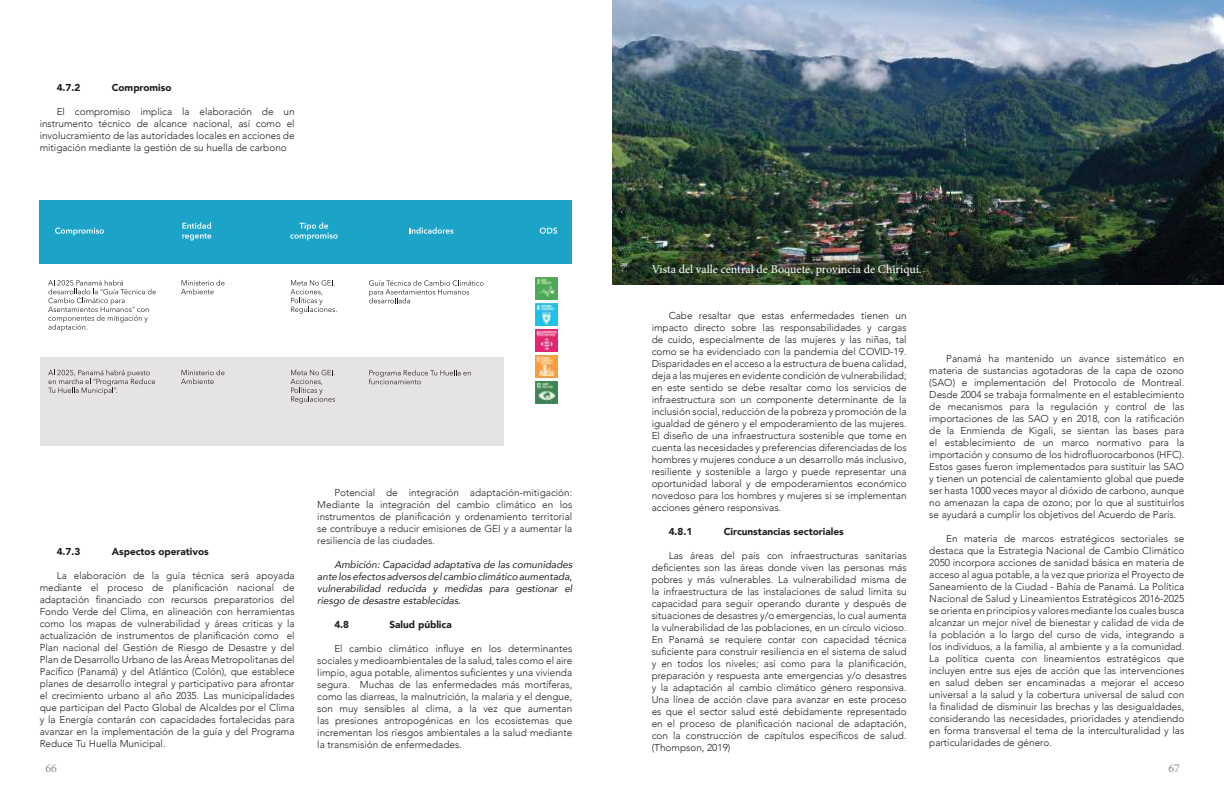
<style>
.page{position:relative;width:1224px;height:792px;background:#fff}
.page>*{position:absolute;margin:0;border:0;box-sizing:border-box;transform-origin:0 0}
.t1{font:12px "Minion Pro";color:#fff}
.t2{font:12px "Minion Pro";color:#898b90}
.t3{font:300 10px/12px "Avenir";color:#241f1f;text-align:justify}
.t4{font:italic 10px/12px "Avenir";color:#241f1f;text-align:justify}
.t5{font:900 10px "Avenir";color:#241f1f}
</style>
<div class="page">
<img style="left:612px;top:0;width:612px;height:285px">
<img style="left:535px;top:329px;width:22px;height:22px">
<img style="left:535px;top:356px;width:22px;height:21px">
<img style="left:535px;top:382px;width:22px;height:21px">
<img style="left:535px;top:277px;width:22px;height:22px">
<img style="left:535px;top:303px;width:22px;height:22px">
<div style="left:40px;top:200px;width:532px;height:63px;background:#1ba4c7"></div>
<svg style="left:55px;top:228px;width:49px;height:8px"></svg>
<svg style="left:182px;top:222px;width:29px;height:19px"></svg>
<svg style="left:290px;top:222px;width:48px;height:19px"></svg>
<svg style="left:409px;top:227px;width:44px;height:7px"></svg>
<svg style="left:540px;top:228px;width:17px;height:6px"></svg>
<svg style="left:369px;top:280px;width:115px;height:23px"></svg>
<div style="left:40px;top:357px;width:464px;height:89px;background:#e6e3e3"></div>
<svg style="left:48px;top:280px;width:108px;height:51px"></svg>
<svg style="left:181px;top:280px;width:43px;height:14px"></svg>
<svg style="left:290px;top:280px;width:47px;height:34px"></svg>
<svg style="left:369px;top:370px;width:102px;height:14px"></svg>
<svg style="left:48px;top:370px;width:107px;height:25px"></svg>
<svg style="left:181px;top:370px;width:43px;height:14px"></svg>
<svg style="left:290px;top:370px;width:45px;height:33px"></svg>
<p class="t5" style="left:57px;top:78px;width:25px">4.7.2</p>
<p class="t5" style="left:112px;top:78px;width:61px">Compromiso</p>
<p class="t3" style="left:40px;top:105px;width:256px;text-indent:17px">El compromiso implica la elaboración de un instrumento técnico de alcance nacional, así como el involucramiento de las autoridades locales en acciones de mitigación mediante la gestión de su huella de carbono</p>
<p class="t5" style="left:57px;top:543px;width:25px">4.7.3</p>
<p class="t5" style="left:112px;top:543px;width:99px">Aspectos operativos</p>
<p class="t3" style="left:40px;top:569px;width:256px;text-indent:17px">La elaboración de la guía técnica será apoyada mediante el proceso de planificación nacional de adaptación financiado con recursos preparatorios del Fondo Verde del Clima, en alineación con herramientas como los mapas de vulnerabilidad y áreas críticas y la actualización de instrumentos de planificación como el Plan nacional del Gestión de Riesgo de Desastre y del Plan de Desarrollo Urbano de las Áreas Metropolitanas del Pacífico (Panamá) y del Atlántico (Colón), que establece planes de desarrollo integral y participativo para afrontar el crecimiento urbano al año 2035. Las municipalidades que participan del Pacto Global de Alcaldes por el Clima y la Energía contarán con capacidades fortalecidas para avanzar en la implementación de la guía y del Programa Reduce Tu Huella Municipal.</p>
<p class="t3" style="left:317px;top:487px;width:256px;text-indent:17px">Potencial de integración adaptación-mitigación:<br>Mediante la integración del cambio climático en los instrumentos de planificación y ordenamiento territorial se contribuye a reducir emisiones de GEI y a aumentar la resiliencia de las ciudades.</p>
<p class="t4" style="left:317px;top:559px;width:256px;text-indent:17px">Ambición: Capacidad adaptativa de las comunidades ante los efectos adversos del cambio climático aumentada, vulnerabilidad reducida y medidas para gestionar el riesgo de desastre establecidas.</p>
<p class="t5" style="left:334px;top:616px;width:16px">4.8</p>
<p class="t5" style="left:389px;top:616px;width:64px">Salud pública</p>
<p class="t3" style="left:317px;top:643px;width:256px;text-indent:17px">El cambio climático influye en los determinantes sociales y medioambientales de la salud, tales como el aire limpio, agua potable, alimentos suficientes y una vivienda segura. Muchas de las enfermedades más mortíferas, como las diarreas, la malnutrición, la malaria y el dengue, son muy sensibles al clima, a la vez que aumentan las presiones antropogénicas en los ecosistemas que incrementan los riesgos ambientales a la salud mediante la transmisión de enfermedades.</p>
<p class="t1" style="left:652px;top:261px;width:271px">Vista del valle central de Boquete, provincia de Chiriquí.</p>
<p class="t3" style="left:652px;top:310px;width:256px;text-indent:17px">Cabe resaltar que estas enfermedades tienen un impacto directo sobre las responsabilidades y cargas de cuido, especialmente de las mujeres y las niñas, tal como se ha evidenciado con la pandemia del COVID-19.<br>Disparidades en el acceso a la estructura de buena calidad, deja a las mujeres en evidente condición de vulnerabilidad; en este sentido se debe resaltar como los servicios de infraestructura son un componente determinante de la inclusión social, reducción de la pobreza y promoción de la igualdad de género y el empoderamiento de las mujeres.<br>El diseño de una infraestructura sostenible que tome en cuenta las necesidades y preferencias diferenciadas de los hombres y mujeres conduce a un desarrollo más inclusivo, resiliente y sostenible a largo y puede representar una oportunidad laboral y de empoderamientos económico novedoso para los hombres y mujeres si se implementan acciones género responsivas.</p>
<p class="t5" style="left:669px;top:523px;width:25px">4.8.1</p>
<p class="t5" style="left:724px;top:523px;width:122px">Circunstancias sectoriales</p>
<p class="t3" style="left:652px;top:550px;width:257px;text-indent:17px">Las áreas del país con infraestructuras sanitarias deficientes son las áreas donde viven las personas más pobres y más vulnerables. La vulnerabilidad misma de la infraestructura de las instalaciones de salud limita su capacidad para seguir operando durante y después de situaciones de desastres y/o emergencias, lo cual aumenta la vulnerabilidad de las poblaciones, en un círculo vicioso.<br>En Panamá se requiere contar con capacidad técnica suficiente para construir resiliencia en el sistema de salud y en todos los niveles; así como para la planificación, preparación y respuesta ante emergencias y/o desastres y la adaptación al cambio climático género responsiva.<br>Una línea de acción clave para avanzar en este proceso es que el sector salud esté debidamente representado en el proceso de planificación nacional de adaptación, con la construcción de capítulos específicos de salud. (Thompson, 2019)</p>
<p class="t3" style="left:929px;top:353px;width:256px;text-indent:17px">Panamá ha mantenido un avance sistemático en materia de sustancias agotadoras de la capa de ozono (SAO) e implementación del Protocolo de Montreal.<br>Desde 2004 se trabaja formalmente en el establecimiento de mecanismos para la regulación y control de las importaciones de las SAO y en 2018, con la ratificación de la Enmienda de Kigali, se sientan las bases para el establecimiento de un marco normativo para la importación y consumo de los hidrofluorocarbonos (HFC).<br>Estos gases fueron implementados para sustituir las SAO y tienen un potencial de calentamiento global que puede ser hasta 1000 veces mayor al dióxido de carbono, aunque no amenazan la capa de ozono; por lo que al sustituirlos se ayudará a cumplir los objetivos del Acuerdo de París.</p>
<p class="t3" style="left:929px;top:533px;width:257px;text-indent:17px">En materia de marcos estratégicos sectoriales se destaca que la Estrategia Nacional de Cambio Climático 2050 incorpora acciones de sanidad básica en materia de acceso al agua potable, a la vez que prioriza el Proyecto de Saneamiento de la Ciudad - Bahía de Panamá. La Política Nacional de Salud y Lineamientos Estratégicos 2016-2025 se orienta en principios y valores mediante los cuales busca alcanzar un mejor nivel de bienestar y calidad de vida de la población a lo largo del curso de vida, integrando a los individuos, a la familia, al ambiente y a la comunidad.<br>La política cuenta con lineamientos estratégicos que incluyen entre sus ejes de acción que las intervenciones en salud deben ser encaminadas a mejorar el acceso universal a la salud y la cobertura universal de salud con la finalidad de disminuir las brechas y las desigualdades, considerando las necesidades, prioridades y atendiendo en forma transversal el tema de la interculturalidad y las particularidades de género.</p>
<p class="t2" style="left:45px;top:760px;width:13px">66</p>
<p class="t2" style="left:1168px;top:760px;width:13px">67</p>
</div>
